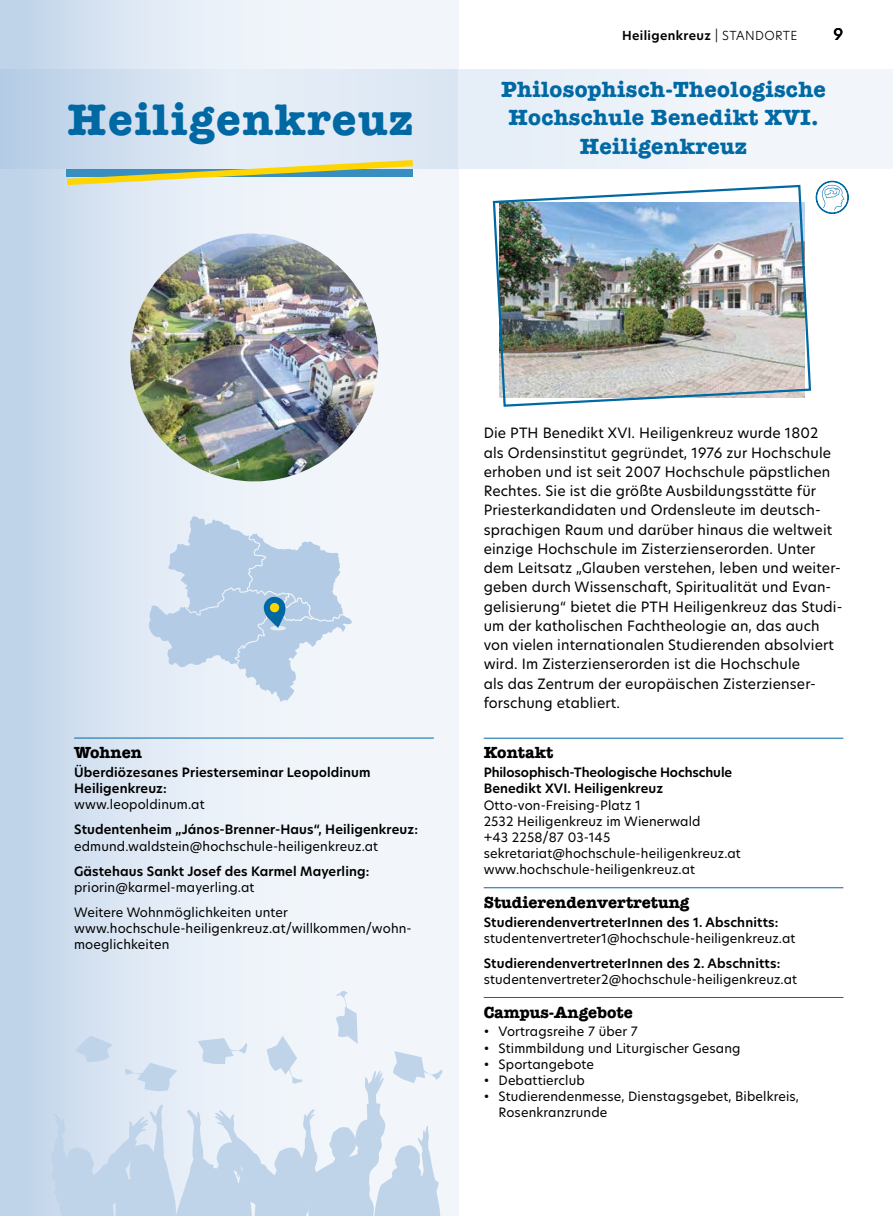
<style>
.page{position:relative;width:893px;height:1216px;background:#fff}
.page>*{position:absolute;margin:0;border:0;box-sizing:border-box;transform-origin:0 0}
.t1{font:700 45.5px "American Typewriter";letter-spacing:.035em;color:#0069a4}
.t2{font:700 22.75px/28px "American Typewriter";letter-spacing:.015em;color:#0069a4;text-align:center}
.t3{font:700 16.62px "American Typewriter";color:#000}
.t4{font:500 15.75px "Hero New";color:#000}
.t5{font:14px/19.2px "Hero New";letter-spacing:.01em;color:#000}
.t6{font:12.6px/16.3px "Hero New";letter-spacing:.01em;color:#000}
.t7{font:600 12.6px/16.3px "Hero New";letter-spacing:.01em;color:#000}
.t8{font:600 12.6px/16.3px "Hero New";letter-spacing:-.01em;color:#000}
.t9{font:600 12.25px "Hero New";letter-spacing:.03em;color:#000}
.s1{font-weight:300}
</style>
<div class="page">
<div style="left:0;top:0;width:459px;height:1215px;background:linear-gradient(to right,#cadbed,#fdfeff)"></div>
<svg style="left:0;top:69px;width:459px;height:100px;background:#d6e3f1"></svg>
<div style="left:459px;top:69px;width:434px;height:100px;background:#eff4fa"></div>
<svg style="left:67px;top:160px;width:346px;height:25px;background:#c5d1ac"></svg>
<img style="left:130px;top:233px;width:248px;height:248px;border-radius:124px">
<hr style="left:484px;top:737px;width:359px;height:1px;background:#0069a4">
<hr style="left:484px;top:887px;width:359px;height:1px;background:#0069a4">
<hr style="left:484px;top:997px;width:359px;height:1px;background:#0069a4">
<hr style="left:74px;top:737px;width:360px;height:1px;background:#0069a4">
<img style="left:492px;top:184px;width:320px;height:223px">
<svg style="left:816px;top:181px;width:32px;height:32px"></svg>
<svg style="left:48px;top:989px;width:395px;height:226px"></svg>
<svg style="left:149px;top:516px;width:203px;height:186px"></svg>
<svg style="left:270px;top:602px;width:10px;height:10px"></svg>
<h1 class="t1" style="left:67px;top:81px;width:348px">Heiligenkreuz</h1>
<p class="t9" style="left:622px;top:27px;width:177px">Heiligenkreuz <span class="s1">| STANDORTE</span></p>
<p class="t4" style="left:834px;top:23px;width:11px">9</p>
<h2 class="t2" style="left:501px;top:75px;width:326px">Philosophisch-Theologische<br>Hochschule Benedikt XVI.<br>Heiligenkreuz</h2>
<p class="t3" style="left:74px;top:738px;width:69px">Wohnen</p>
<p class="t7" style="left:74px;top:764px;width:298px">Überdiözesanes Priesterseminar Leopoldinum<br>Heiligenkreuz:</p>
<p class="t6" style="left:74px;top:796px;width:132px">www.leopoldinum.at</p>
<p class="t7" style="left:74px;top:821px;width:345px">Studentenheim „János-Brenner-Haus“, Heiligenkreuz:</p>
<p class="t6" style="left:74px;top:837px;width:306px">edmund.waldstein@hochschule-heiligenkreuz.at</p>
<p class="t7" style="left:74px;top:862px;width:297px">Gästehaus Sankt Josef des Karmel Mayerling:</p>
<p class="t6" style="left:74px;top:874px;width:215px;line-height:25px">priorin@karmel-mayerling.at<br>Weitere Wohnmöglichkeiten unter</p>
<p class="t6" style="left:74px;top:919px;width:339px">www.hochschule-heiligenkreuz.at/willkommen/wohn&shy;moeglichkeiten</p>
<p class="t5" style="left:484px;top:423px;width:359px">Die PTH Benedikt XVI. Heiligenkreuz wurde 1802 als Ordensinstitut gegründet, 1976 zur Hochschule erhoben und ist seit 2007 Hochschule päpstlichen Rechtes. Sie ist die größte Ausbildungsstätte für Priesterkandidaten und Ordensleute im deutsch&shy;sprachigen Raum und darüber hinaus die weltweit einzige Hochschule im Zisterzienserorden. Unter dem Leitsatz „Glauben verstehen, leben und weiter&shy;geben durch Wissenschaft, Spiritualität und Evan&shy;gelisierung“ bietet die PTH Heiligenkreuz das Studi&shy;um der katholischen Fachtheologie an, das auch von vielen internationalen Studierenden absolviert wird. Im Zisterzienserorden ist die Hochschule<br>als das Zentrum der europäischen Zisterzienser&shy;forschung etabliert.</p>
<p class="t3" style="left:484px;top:738px;width:71px">Kontakt</p>
<p class="t8" style="left:484px;top:764px;width:250px">Philosophisch-Theologische Hochschule<br>Benedikt XVI. Heiligenkreuz</p>
<p class="t6" style="left:484px;top:796px;width:259px">Otto-von-Freising-Platz 1<br>2532 Heiligenkreuz im Wienerwald<br>+43 2258/87 03-145 sekretariat@hochschule-heiligenkreuz.at www.hochschule-heiligenkreuz.at</p>
<p class="t3" style="left:484px;top:888px;width:207px">Studierendenvertretung</p>
<p class="t7" style="left:484px;top:913px;width:296px">StudierendenvertreterInnen des 1. Abschnitts:</p>
<p class="t6" style="left:484px;top:929px;width:313px">studentenvertreter1@hochschule-heiligenkreuz.at</p>
<p class="t7" style="left:484px;top:955px;width:298px">StudierendenvertreterInnen des 2. Abschnitts:</p>
<p class="t6" style="left:484px;top:971px;width:315px">studentenvertreter2@hochschule-heiligenkreuz.at</p>
<p class="t3" style="left:484px;top:997px;width:151px">Campus-Angebote</p>
<p class="t6" style="left:484px;top:1023px;width:156px">• Vortragsreihe 7 über 7</p>
<p class="t6" style="left:484px;top:1039px;width:258px">• Stimmbildung und Liturgischer Gesang</p>
<p class="t6" style="left:484px;top:1055px;width:112px">• Sportangebote</p>
<p class="t6" style="left:484px;top:1071px;width:103px">• Debattierclub</p>
<p class="t6" style="left:499px;top:1088px;width:302px;text-indent:-15px">• Studierendenmesse, Dienstagsgebet, Bibelkreis,<br>Rosenkranzrunde</p>
</div>
